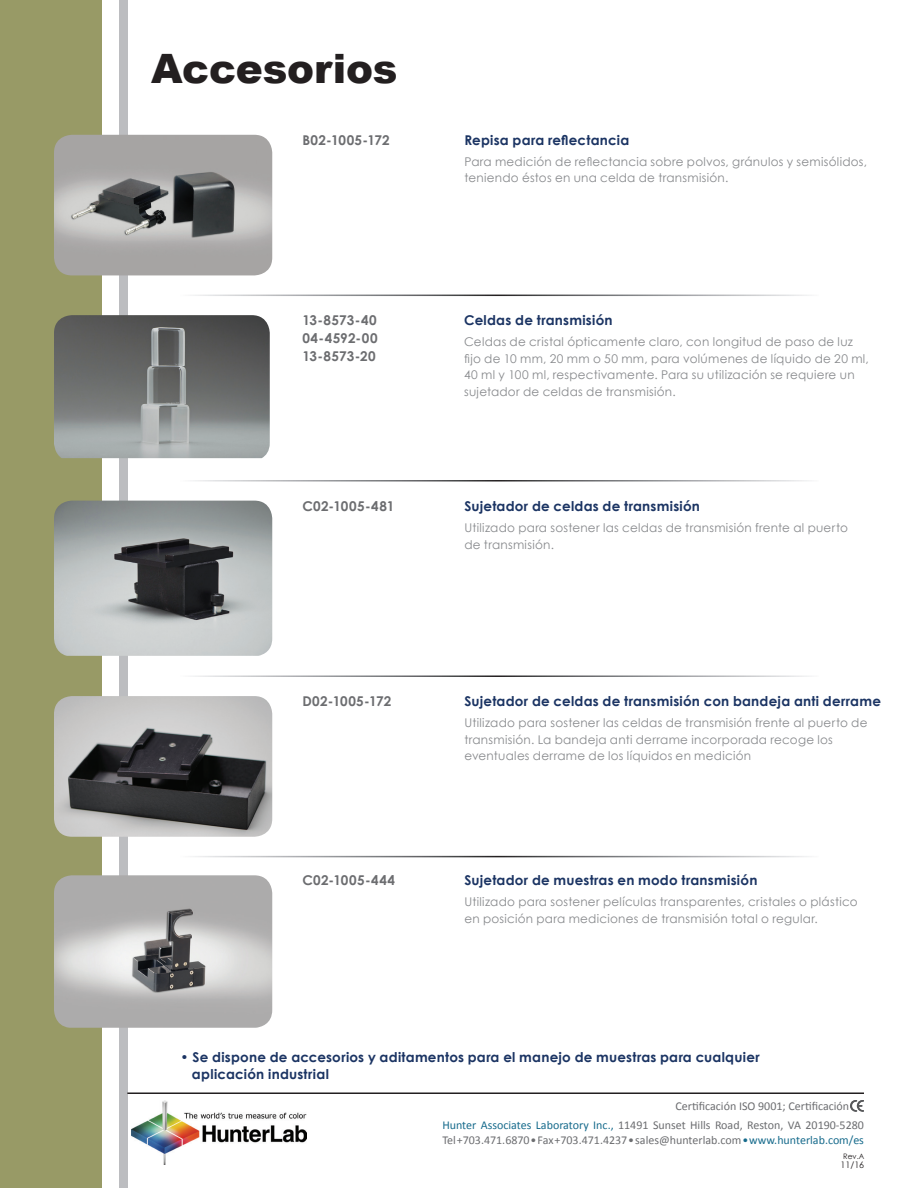
<style>
.page{position:relative;width:918px;height:1188px;background:#fff}
.page>*{position:absolute;margin:0;border:0;box-sizing:border-box;transform-origin:0 0}
.t1{font:900 40.5px "Arial";letter-spacing:-.005em;color:#231f20}
.t2{font:700 13.5px "Century Gothic";letter-spacing:.015em;color:#1b3463}
.t3{font:700 13.5px "Century Gothic";letter-spacing:.03em;color:#6c6d70}
.t4{font:12px/16.5px "Century Gothic";letter-spacing:.02em;color:#87898c}
.t5{font:12px/15px "Calibri";color:#6c6d70}
.t6{font:9px "Century Gothic";color:#231f20}
.t7{font:7.5px "Century Gothic";color:#231f20}
.s1{color:#176b8c}
</style>
<div class="page">
<div style="left:119px;top:0;width:8px;height:1188px;background:#bcbdc0"></div>
<div style="left:0;top:0;width:101px;height:1188px;background:#989a66"></div>
<hr style="left:127px;top:1092px;width:737px;height:2px;background:#231f20">
<img style="left:132px;top:1101px;width:175px;height:64px">
<img style="left:54px;top:135px;width:218px;height:140px">
<img style="left:54px;top:315px;width:216px;height:143px">
<img style="left:54px;top:501px;width:218px;height:155px">
<img style="left:54px;top:696px;width:218px;height:141px">
<img style="left:54px;top:875px;width:218px;height:153px">
<svg style="left:850px;top:1100px;width:14px;height:12px"></svg>
<h1 class="t1" style="left:151px;top:39px;width:248px">Accesorios</h1>
<p class="t3" style="left:302px;top:132px;width:89px">B02-1005-172</p>
<p class="t2" style="left:464px;top:132px;width:166px">Repisa para reflectancia</p>
<p class="t4" style="left:464px;top:153px;width:404px">Para medición de reflectancia sobre polvos, gránulos y semisólidos, teniendo éstos en una celda de transmisión.</p>
<p class="t3" style="left:302px;top:312px;width:76px">13-8573-40</p>
<p class="t3" style="left:302px;top:330px;width:77px">04-4592-00</p>
<p class="t3" style="left:302px;top:348px;width:75px">13-8573-20</p>
<p class="t2" style="left:464px;top:312px;width:150px">Celdas de transmisión</p>
<p class="t4" style="left:464px;top:334px;width:406px">Celdas de cristal ópticamente claro, con longitud de paso de luz fijo de 10 mm, 20 mm o 50 mm, para volúmenes de líquido de 20 ml, 40 ml y 100 ml, respectivamente. Para su utilización se requiere un sujetador de celdas de transmisión.</p>
<p class="t3" style="left:302px;top:498px;width:93px">C02-1005-481</p>
<p class="t2" style="left:464px;top:498px;width:237px">Sujetador de celdas de transmisión</p>
<p class="t4" style="left:464px;top:520px;width:385px">Utilizado para sostener las celdas de transmisión frente al puerto de transmisión.</p>
<p class="t3" style="left:302px;top:693px;width:90px">D02-1005-172</p>
<p class="t2" style="left:464px;top:693px;width:418px">Sujetador de celdas de transmisión con bandeja anti derrame</p>
<p class="t4" style="left:464px;top:714px;width:405px">Utilizado para sostener las celdas de transmisión frente al puerto de transmisión. La bandeja anti derrame incorporada recoge los</p>
<p class="t4" style="left:464px;top:747px;width:288px">eventuales derrame de los líquidos en medición</p>
<p class="t3" style="left:302px;top:872px;width:94px">C02-1005-444</p>
<p class="t2" style="left:464px;top:872px;width:295px">Sujetador de muestras en modo transmisión</p>
<p class="t4" style="left:464px;top:894px;width:395px">Utilizado para sostener películas transparentes, cristales o plástico en posición para mediciones de transmisión total o regular.</p>
<p class="t2" style="left:181px;top:1049px;width:581px">• Se dispone de accesorios y aditamentos para el manejo de muestras para cualquier</p>
<p class="t2" style="left:192px;top:1066px;width:138px">aplicación industrial</p>
<p class="t5" style="left:676px;top:1099px;width:175px">Certificación ISO 9001; Certificación</p>
<p class="t5" style="left:442px;top:1117px;width:423px"><span class="s1">Hunter Associates Laboratory Inc.,</span> 11491 Sunset Hills Road, Reston, VA 20190-5280<br>Tel +703.471.6870 • Fax +703.471.4237 • sales@hunterlab.com <span class="s1">• www.hunterlab.com/es</span></p>
<p class="t7" style="left:843px;top:1152px;width:23px">Rev.A</p>
<p class="t6" style="left:840px;top:1160px;width:25px">11/16</p>
</div>
